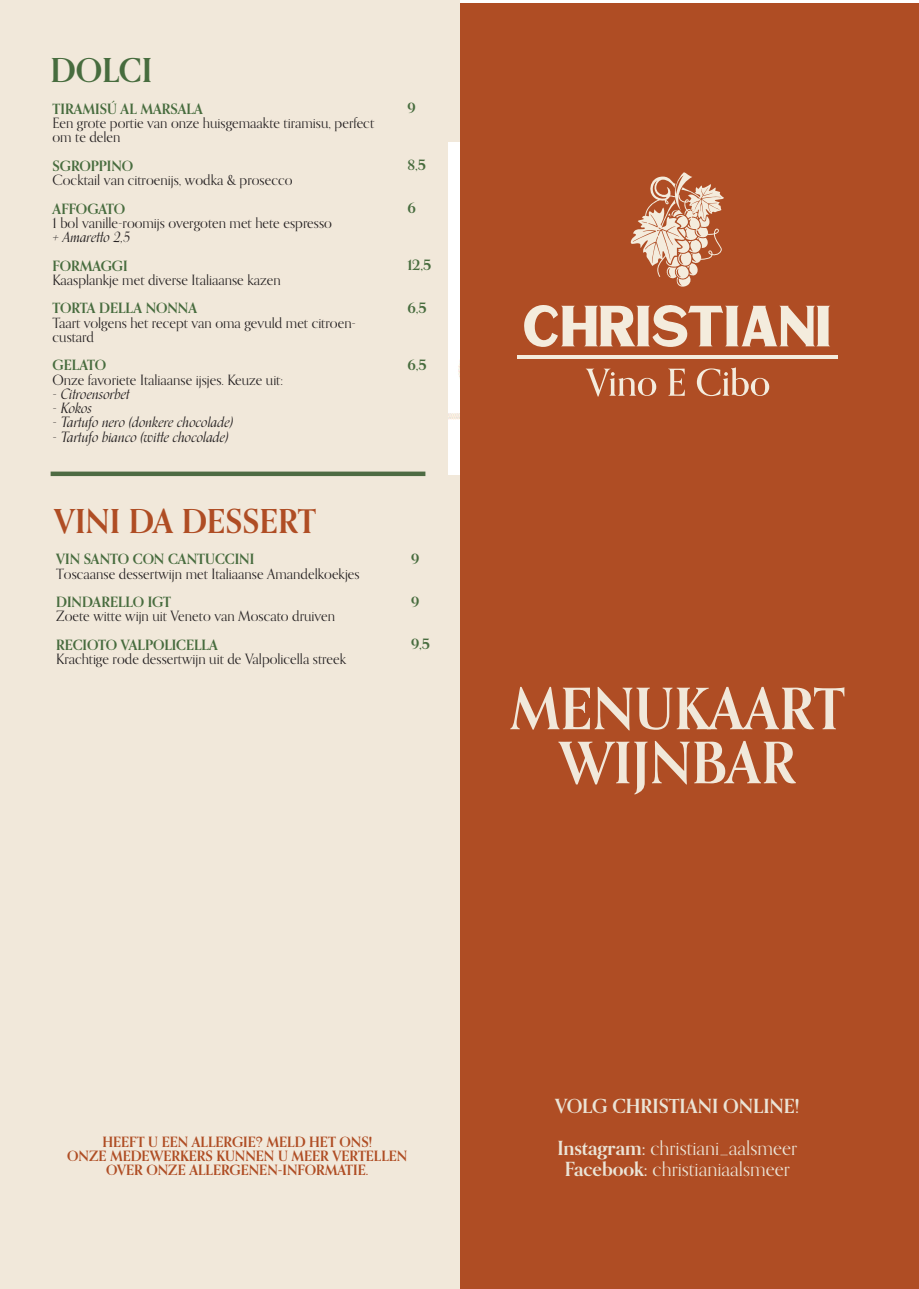
<style>
.page{position:relative;width:919px;height:1289px;background:#fff}
.page>*{position:absolute;margin:0;border:0;box-sizing:border-box;transform-origin:0 0}
.t1{font:700 57px "Orpheus Pro";color:#f1e8da}
.t2{font:700 33px "Orpheus Pro";color:#af4d24}
.t3{font:700 33px "Orpheus Pro";letter-spacing:-.005em;color:#476c3e}
.t4{font:19.5px "Orpheus Pro";color:#ebe4d6}
.t5{font:700 19.5px "Orpheus Pro";color:#ebe4d6}
.t6{font:14.25px/14.2px "Orpheus Pro";color:#231f20}
.t7{font:700 14.25px "Orpheus Pro";color:#476c3e}
.t8{font:700 14.25px/14.2px "Orpheus Pro";color:#af4d24;text-align:center}
.t9{font:italic 14.25px "Orpheus Pro";color:#231f20}
.s1{font-weight:700}
</style>
<div class="page">
<div style="left:460px;top:4px;width:458px;height:1284px;background:#af4d24"></div>
<div style="left:0;top:0;width:459px;height:1288px;background:#f1e8da"></div>
<div style="left:449px;top:142px;width:10px;height:329px;background:#fff"></div>
<svg style="left:449px;top:471px;width:10px;height:4px"></svg>
<svg style="left:630px;top:172px;width:94px;height:115px"></svg>
<svg style="left:585px;top:368px;width:71px;height:28px"></svg>
<svg style="left:668px;top:368px;width:16px;height:28px"></svg>
<svg style="left:696px;top:367px;width:73px;height:29px"></svg>
<svg style="left:524px;top:305px;width:306px;height:42px"></svg>
<hr style="left:517px;top:355px;width:320px;height:4px;background:#f4ecdd">
<div style="left:51px;top:471px;width:374px;height:5px;background:#4e6b43"></div>
<p class="t3" style="left:51px;top:50px;width:103px">DOLCI</p>
<p class="t7" style="left:53px;top:100px;width:152px">TIRAMISÚ AL MARSALA</p>
<p class="t6" style="left:53px;top:115px;width:323px">Een grote portie van onze huisgemaakte tiramisu, perfect om te delen</p>
<p class="t7" style="left:53px;top:157px;width:82px">SGROPPINO</p>
<p class="t6" style="left:53px;top:172px;width:241px">Cocktail van citroenijs, wodka &amp; prosecco</p>
<p class="t7" style="left:53px;top:199px;width:74px">AFFOGATO</p>
<p class="t6" style="left:53px;top:215px;width:281px">1 bol vanille-roomijs overgoten met hete espresso</p>
<p class="t9" style="left:53px;top:226px;width:79px">+ Amaretto 2,5</p>
<p class="t7" style="left:53px;top:256px;width:77px">FORMAGGI</p>
<p class="t6" style="left:53px;top:272px;width:230px">Kaasplankje met diverse Italiaanse kazen</p>
<p class="t7" style="left:53px;top:299px;width:146px">TORTA DELLA NONNA</p>
<p class="t6" style="left:53px;top:315px;width:305px">Taart volgens het recept van oma gevuld met citroen&shy;custard</p>
<p class="t7" style="left:53px;top:356px;width:55px">GELATO</p>
<p class="t6" style="left:53px;top:372px;width:232px">Onze favoriete Italiaanse ijsjes. Keuze uit:</p>
<p class="t9" style="left:53px;top:383px;width:79px">- Citroensorbet</p>
<p class="t9" style="left:53px;top:397px;width:41px">- Kokos</p>
<p class="t9" style="left:53px;top:411px;width:182px">- Tartufo nero (donkere chocolade)</p>
<p class="t9" style="left:53px;top:425px;width:177px">- Tartufo bianco (witte chocolade)</p>
<p class="t2" style="left:54px;top:500px;width:263px">VINI DA DESSERT</p>
<p class="t7" style="left:56px;top:550px;width:200px">VIN SANTO CON CANTUCCINI</p>
<p class="t6" style="left:56px;top:566px;width:305px">Toscaanse dessertwijn met Italiaanse Amandelkoekjes</p>
<p class="t7" style="left:56px;top:593px;width:116px">DINDARELLO IGT</p>
<p class="t6" style="left:56px;top:608px;width:280px">Zoete witte wijn uit Veneto van Moscato druiven</p>
<p class="t7" style="left:56px;top:635px;width:163px">RECIOTO VALPOLICELLA</p>
<p class="t6" style="left:56px;top:651px;width:291px">Krachtige rode dessertwijn uit de Valpolicella streek</p>
<p class="t7" style="left:407px;top:99px;width:10px">9</p>
<p class="t7" style="left:407px;top:156px;width:20px">8,5</p>
<p class="t7" style="left:407px;top:199px;width:10px">6</p>
<p class="t7" style="left:407px;top:256px;width:25px">12,5</p>
<p class="t7" style="left:407px;top:299px;width:21px">6,5</p>
<p class="t7" style="left:407px;top:356px;width:21px">6,5</p>
<p class="t7" style="left:411px;top:550px;width:10px">9</p>
<p class="t7" style="left:411px;top:592px;width:10px">9</p>
<p class="t7" style="left:411px;top:635px;width:20px">9,5</p>
<p class="t1" style="left:509px;top:673px;width:337px">MENUKAART</p>
<p class="t1" style="left:558px;top:727px;width:239px">WIJNBAR</p>
<p class="t8" style="left:67px;top:1134px;width:342px">HEEFT U EEN ALLERGIE? MELD HET ONS!<br>ONZE MEDEWERKERS KUNNEN U MEER VERTELLEN<br>OVER ONZE ALLERGENEN-INFORMATIE.</p>
<p class="t5" style="left:555px;top:1093px;width:246px">VOLG CHRISTIANI ONLINE!</p>
<p class="t4" style="left:557px;top:1135px;width:241px"><span class="s1">Instagram:</span> christiani_aalsmeer</p>
<p class="t4" style="left:564px;top:1156px;width:227px"><span class="s1">Facebook:</span> christianiaalsmeer</p>
</div>
